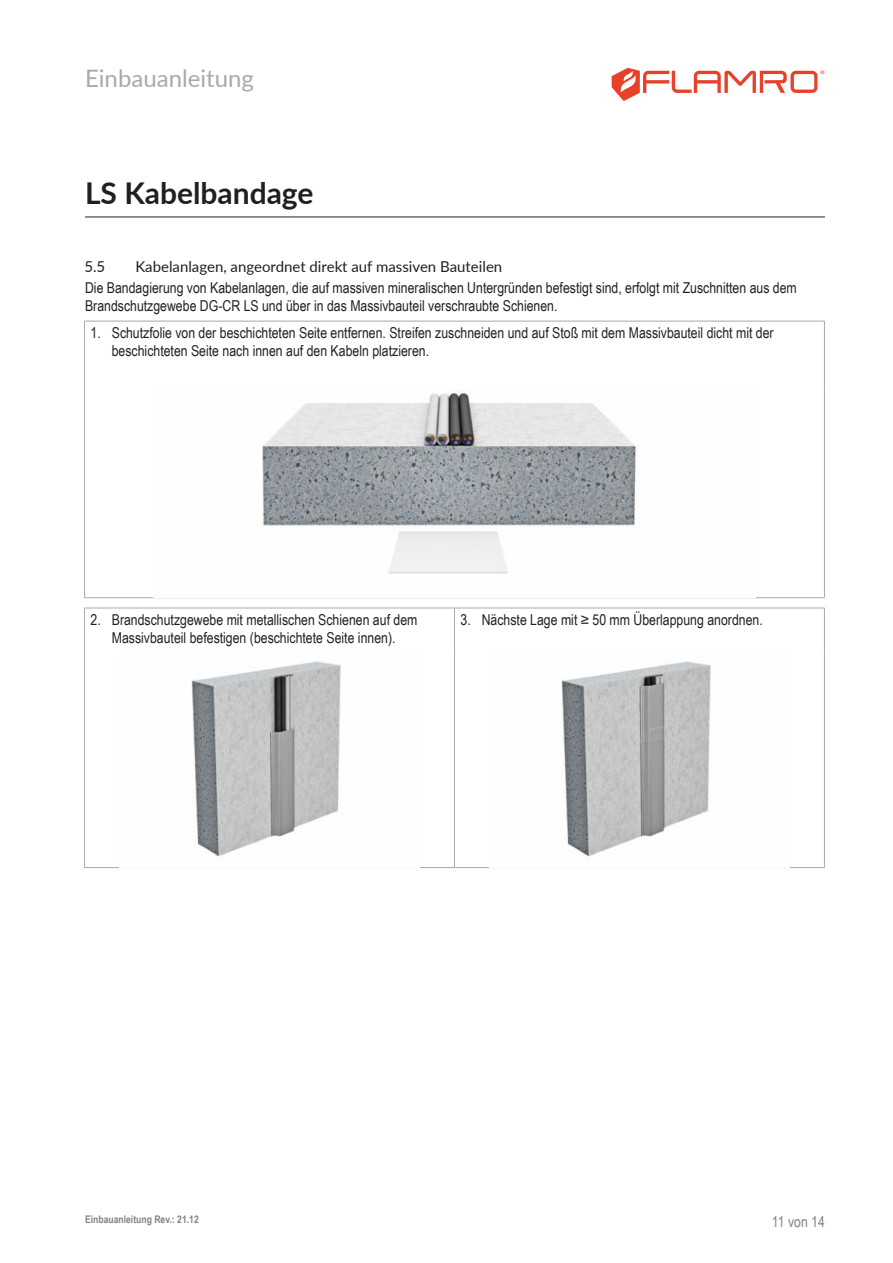
<style>
.page{position:relative;width:893px;height:1263px;background:#fff}
.page>*{position:absolute;margin:0;border:0;box-sizing:border-box;transform-origin:0 0}
.t1{font:700 30px "Lato";color:#231f20}
.t2{font:24px "Lato";color:#a8a9ad}
.t3{font:15px/18px "Arial Narrow";color:#231f20}
.t4{font:15px "Lato";color:#231f20}
.t5{font:15px "Arial Narrow";color:#808285}
.t6{font:700 10.5px "Arial Narrow";color:#808285}
</style>
<div class="page">
<hr style="left:85px;top:217px;width:740px;height:1px;background:#231f20">
<hr style="left:824px;top:321px;width:1px;height:64px;background:#a8a9ad">
<hr style="left:84px;top:321px;width:741px;height:1px;background:#a8a9ad">
<hr style="left:84px;top:321px;width:1px;height:64px;background:#a8a9ad">
<hr style="left:84px;top:385px;width:1px;height:212px;background:#a8a9ad">
<hr style="left:824px;top:385px;width:1px;height:212px;background:#a8a9ad">
<hr style="left:84px;top:597px;width:741px;height:1px;background:#a8a9ad">
<img style="left:262px;top:390px;width:374px;height:184px">
<hr style="left:84px;top:655px;width:1px;height:212px;background:#a8a9ad">
<hr style="left:454px;top:655px;width:1px;height:212px;background:#a8a9ad">
<hr style="left:824px;top:655px;width:1px;height:212px;background:#a8a9ad">
<hr style="left:84px;top:608px;width:370px;height:1px;background:#a8a9ad">
<hr style="left:84px;top:608px;width:1px;height:47px;background:#a8a9ad">
<hr style="left:454px;top:608px;width:1px;height:47px;background:#a8a9ad">
<hr style="left:454px;top:608px;width:371px;height:1px;background:#a8a9ad">
<hr style="left:824px;top:608px;width:1px;height:47px;background:#a8a9ad">
<hr style="left:454px;top:867px;width:371px;height:1px;background:#a8a9ad">
<hr style="left:84px;top:867px;width:370px;height:1px;background:#a8a9ad">
<img style="left:191px;top:661px;width:150px;height:196px">
<img style="left:561px;top:661px;width:150px;height:196px">
<svg style="left:612px;top:68px;width:212px;height:33px"></svg>
<h2 class="t2" style="left:85px;top:70px;width:170px">Einbauanleitung</h2>
<h1 class="t1" style="left:85px;top:182px;width:230px">LS Kabelbandage</h1>
<p class="t4" style="left:84px;top:258px;width:22px">5.5</p>
<p class="t4" style="left:135px;top:256px;width:368px">Kabelanlagen, angeordnet direkt auf massiven Bauteilen</p>
<p class="t3" style="left:85px;top:280px;width:713px">Die Bandagierung von Kabelanlagen, die auf massiven mineralischen Untergründen befestigt sind, erfolgt mit Zuschnitten aus dem<br>Brandschutzgewebe DG-CR LS und über in das Massivbauteil verschraubte Schienen.</p>
<p class="t3" style="left:112px;top:325px;width:663px;text-indent:-21px">1. Schutzfolie von der beschichteten Seite entfernen. Streifen zuschneiden und auf Stoß mit dem Massivbauteil dicht mit der beschichteten Seite nach innen auf den Kabeln platzieren.</p>
<p class="t3" style="left:91px;top:612px;width:328px;text-align:center">2. Brandschutzgewebe mit metallischen Schienen auf dem<br>Massivbauteil befestigen (beschichtete Seite innen).</p>
<p class="t3" style="left:460px;top:612px;width:304px">3. Nächste Lage mit ≥ 50 mm Überlappung anordnen.</p>
<p class="t6" style="left:85px;top:1216px;width:115px">Einbauanleitung Rev.: 21.12</p>
<p class="t5" style="left:772px;top:1216px;width:55px">11 von 14</p>
</div>
